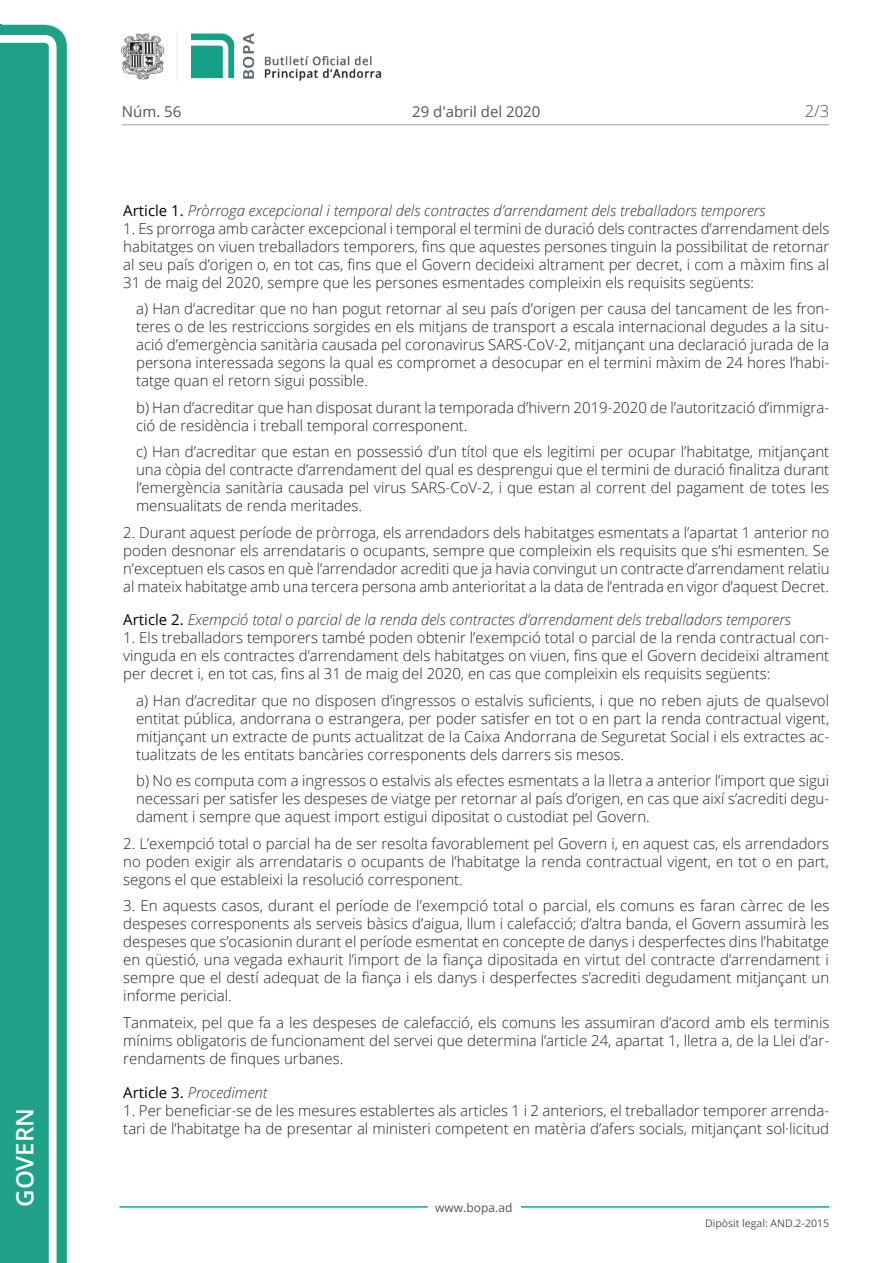
<style>
.page{position:relative;width:893px;height:1263px;background:#fff}
.page>*{position:absolute;margin:0;border:0;box-sizing:border-box;transform-origin:0 0}
.t1{font:600 24px "Open Sans";color:#fff}
.t2{font:300 16.5px "Open Sans";color:#545454}
.Body_text{font:300 15px/18px "Open Sans";color:#231f20;text-align:justify}
.Body_text_i{font:300 15px/18px "Open Sans";color:#231f20;text-align:justify}
.Titol_7{font:italic 300 15px "Open Sans";color:#303030}
.t3{font:15px "Open Sans";color:#545454}
.t4{font:12px "Open Sans";color:#545454}
.t5{font:10.5px "Open Sans";color:#545454}
.s1{font-weight:400;font-style:normal;color:#000}
</style>
<div class="page">
<svg style="left:0;top:25px;width:67px;height:1238px;fill:#1ea187"></svg>
<div style="left:0;top:43px;width:49px;height:1220px;background:#1ea187"></div>
<img style="left:122px;top:32px;width:260px;height:49px">
<hr style="left:119px;top:1206px;width:309px;height:2px;background:#00ae91">
<hr style="left:521px;top:1206px;width:308px;height:2px;background:#00ae91">
<hr style="left:122px;top:124px;width:707px;height:1px;background:#bcbdc0">
<h1 class="t1" style="left:8px;top:1207px;width:100px;rotate:-90deg">Govern</h1>
<p class="t3" style="left:122px;top:102px;width:61px">Núm. 56</p>
<p class="t3" style="left:412px;top:102px;width:130px">29 d'abril del 2020</p>
<p class="t2" style="left:805px;top:100px;width:26px">2/3</p>
<p class="Titol_7" style="left:123px;top:200px;width:644px"><span class="s1">Article 1.</span> Pròrroga excepcional i temporal dels contractes d’arrendament dels treballadors temporers</p>
<p class="Body_text" style="left:123px;top:219px;width:708px">1. Es prorroga amb caràcter excepcional i temporal el termini de duració dels contractes d’arrendament dels habitatges on viuen treballadors temporers, fins que aquestes persones tinguin la possibilitat de retornar al seu país d’origen o, en tot cas, fins que el Govern decideixi altrament per decret, i com a màxim fins al 31 de maig del 2020, sempre que les persones esmentades compleixin els requisits següents:</p>
<p class="Body_text_i" style="left:136px;top:299px;width:695px">a) Han d’acreditar que no han pogut retornar al seu país d’origen per causa del tancament de les fron&shy;teres o de les restriccions sorgides en els mitjans de transport a escala internacional degudes a la situ&shy;ació d’emergència sanitària causada pel coronavirus SARS-CoV-2, mitjançant una declaració jurada de la persona interessada segons la qual es compromet a desocupar en el termini màxim de 24 hores l’habi&shy;tatge quan el retorn sigui possible.</p>
<p class="Body_text_i" style="left:136px;top:398px;width:695px">b) Han d’acreditar que han disposat durant la temporada d’hivern 2019-2020 de l’autorització d’immigra&shy;ció de residència i treball temporal corresponent.</p>
<p class="Body_text_i" style="left:136px;top:442px;width:695px">c) Han d’acreditar que estan en possessió d’un títol que els legitimi per ocupar l’habitatge, mitjançant una còpia del contracte d’arrendament del qual es desprengui que el termini de duració finalitza durant l’emergència sanitària causada pel virus SARS-CoV-2, i que estan al corrent del pagament de totes les mensualitats de renda meritades.</p>
<p class="Body_text" style="left:123px;top:523px;width:708px">2. Durant aquest període de pròrroga, els arrendadors dels habitatges esmentats a l’apartat 1 anterior no poden desnonar els arrendataris o ocupants, sempre que compleixin els requisits que s’hi esmenten. Se n’exceptuen els casos en què l’arrendador acrediti que ja havia convingut un contracte d’arrendament relatiu al mateix habitatge amb una tercera persona amb anterioritat a la data de l’entrada en vigor d’aquest Decret.</p>
<p class="Titol_7" style="left:123px;top:610px;width:669px"><span class="s1">Article 2.</span> Exempció total o parcial de la renda dels contractes d’arrendament dels treballadors temporers</p>
<p class="Body_text" style="left:123px;top:629px;width:707px">1. Els treballadors temporers també poden obtenir l’exempció total o parcial de la renda contractual con&shy;vinguda en els contractes d’arrendament dels habitatges on viuen, fins que el Govern decideixi altrament per decret i, en tot cas, fins al 31 de maig del 2020, en cas que compleixin els requisits següents:</p>
<p class="Body_text_i" style="left:136px;top:691px;width:695px">a) Han d’acreditar que no disposen d’ingressos o estalvis suficients, i que no reben ajuts de qualsevol entitat pública, andorrana o estrangera, per poder satisfer en tot o en part la renda contractual vigent, mitjançant un extracte de punts actualitzat de la Caixa Andorrana de Seguretat Social i els extractes ac&shy;tualitzats de les entitats bancàries corresponents dels darrers sis mesos.</p>
<p class="Body_text_i" style="left:136px;top:772px;width:695px">b) No es computa com a ingressos o estalvis als efectes esmentats a la lletra a anterior l’import que sigui necessari per satisfer les despeses de viatge per retornar al país d’origen, en cas que així s’acrediti degu&shy;dament i sempre que aquest import estigui dipositat o custodiat pel Govern.</p>
<p class="Body_text" style="left:123px;top:834px;width:707px">2. L’exempció total o parcial ha de ser resolta favorablement pel Govern i, en aquest cas, els arrendadors no poden exigir als arrendataris o ocupants de l’habitatge la renda contractual vigent, en tot o en part, segons el que estableixi la resolució corresponent.</p>
<p class="Body_text" style="left:123px;top:897px;width:708px">3. En aquests casos, durant el període de l’exempció total o parcial, els comuns es faran càrrec de les despeses corresponents als serveis bàsics d’aigua, llum i calefacció; d’altra banda, el Govern assumirà les despeses que s’ocasionin durant el període esmentat en concepte de danys i desperfectes dins l’habitatge en qüestió, una vegada exhaurit l’import de la fiança dipositada en virtut del contracte d’arrendament i sempre que el destí adequat de la fiança i els danys i desperfectes s’acrediti degudament mitjançant un informe pericial.</p>
<p class="Body_text" style="left:123px;top:1013px;width:708px">Tanmateix, pel que fa a les despeses de calefacció, els comuns les assumiran d’acord amb els terminis mínims obligatoris de funcionament del servei que determina l’article 24, apartat 1, lletra a, de la Llei d’ar&shy;rendaments de finques urbanes.</p>
<p class="Titol_7" style="left:123px;top:1082px;width:146px"><span class="s1">Article 3.</span> Procediment</p>
<p class="Body_text" style="left:123px;top:1101px;width:707px">1. Per beneficiar-se de les mesures establertes als articles 1 i 2 anteriors, el treballador temporer arrenda&shy;tari de l’habitatge ha de presentar al ministeri competent en matèria d’afers socials, mitjançant sol·licitud</p>
<p class="t4" style="left:435px;top:1199px;width:79px">www.bopa.ad</p>
<p class="t5" style="left:705px;top:1216px;width:125px">Dipòsit legal: AND.2-2015</p>
</div>
